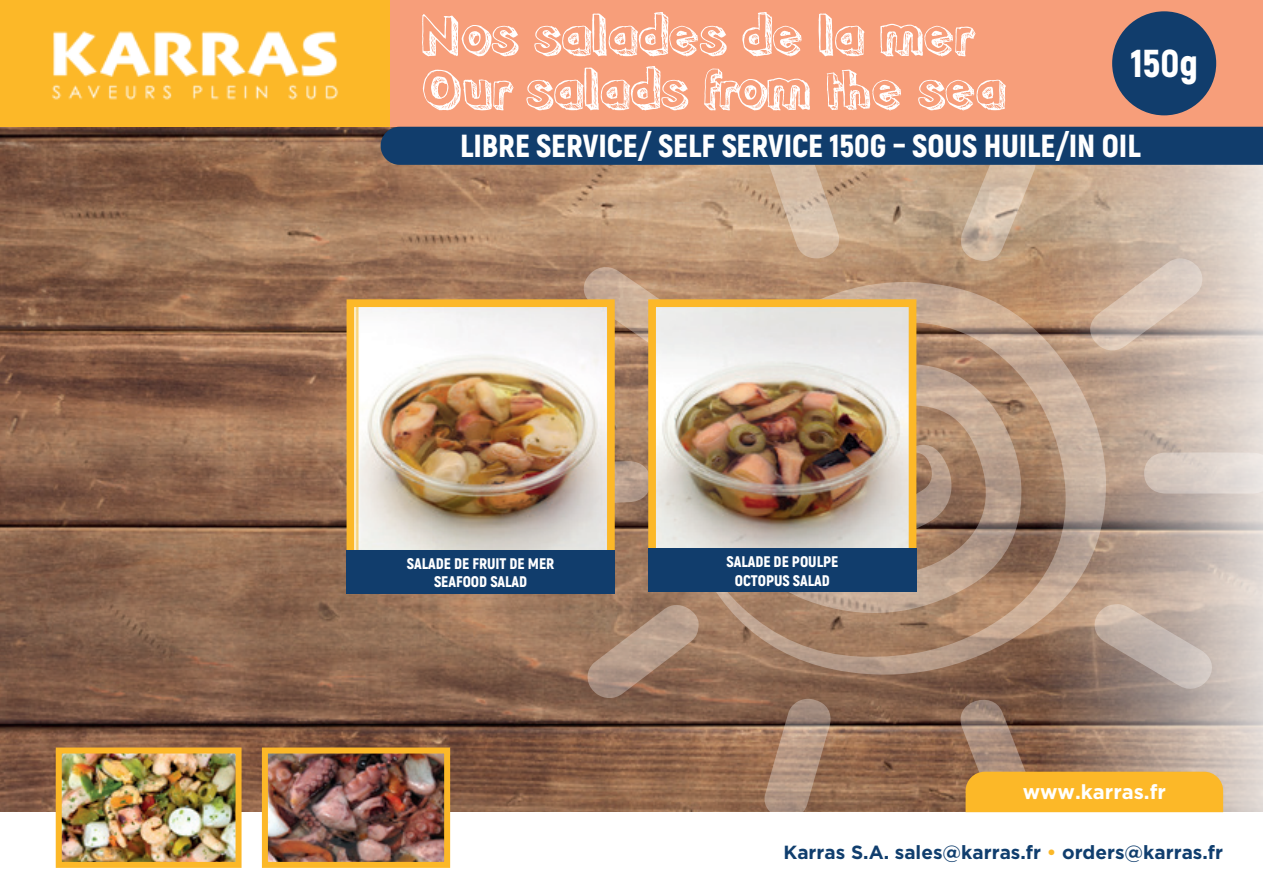
<style>
.page{position:relative;width:1263px;height:893px;background:#fff}
.page>*{position:absolute;margin:0;border:0;box-sizing:border-box;transform-origin:0 0}
.t1{font:54.9px/54px "Pointy";color:#fff}
.t2{font:900 38.85px "Akrobat";color:#fff}
.t3{font:900 31.95px "Akrobat";color:#fff}
.t4{font:700 20.25px "Gotham";color:#fff}
.t5{font:700 19.05px "Gotham";color:#103e6e}
.t6{font:900 15.45px/18.5px "Akrobat";color:#fff;text-align:center}
.s1{color:#fbb828}
</style>
<div class="page">
<img style="left:0;top:127px;width:1263px;height:685px">
<svg style="left:684px;top:362px;width:422px;height:317px;background:#ab8c76"></svg>
<svg style="left:1144px;top:452px;width:119px;height:42px;background:#dbd0c9"></svg>
<svg style="left:615px;top:461px;width:33px;height:44px"></svg>
<svg style="left:586px;top:604px;width:113px;height:96px;background:#a2836e"></svg>
<svg style="left:763px;top:697px;width:67px;height:115px;background:#a4836f"></svg>
<div style="left:217px;top:0;width:1046px;height:127px;background:#f79e7a"></div>
<svg style="left:958px;top:604px;width:265px;height:209px;background:#b2916a"></svg>
<img style="left:63px;top:754px;width:172px;height:107px">
<div style="left:56px;top:747px;width:186px;height:121px;border:6px solid #fcb828"></div>
<img style="left:269px;top:754px;width:174px;height:107px">
<div style="left:262px;top:747px;width:188px;height:121px;border:6px solid #fcb828"></div>
<div style="left:0;top:0;width:389px;height:127px;background:#fcb828"></div>
<img style="left:52px;top:31px;width:287px;height:69px">
<div style="left:1112px;top:11px;width:104px;height:104px;background:#113d6c;border-radius:50%"></div>
<img style="left:356px;top:308px;width:250px;height:242px">
<div style="left:347px;top:299px;width:268px;height:273px;border:8px solid #fcb828"></div>
<div style="left:347px;top:550px;width:268px;height:44px;background:#113d6c"></div>
<img style="left:657px;top:362px;width:250px;height:186px">
<div style="left:648px;top:299px;width:268px;height:273px;border:8px solid #fcb828"></div>
<div style="left:648px;top:548px;width:268px;height:44px;background:#113d6c"></div>
<svg style="left:381px;top:127px;width:882px;height:235px;background:#ab9a8d"></svg>
<h1 class="t1" style="left:422px;top:13px;width:586px">Nos salades de la mer<br>Our salads from the sea</h1>
<h3 class="t3" style="left:460px;top:125px;width:682px">LIBRE SERVICE/ SELF SERVICE 150G – SOUS HUILE/IN OIL</h3>
<h2 class="t2" style="left:1130px;top:39px;width:69px">150g</h2>
<p class="t6" style="left:407px;top:554px;width:149px">SALADE DE FRUIT DE MER<br>SEAFOOD SALAD</p>
<p class="t6" style="left:726px;top:553px;width:113px">SALADE DE POULPE<br>OCTOPUS SALAD</p>
<h3 class="t4" style="left:1023px;top:780px;width:145px">www.karras.fr</h3>
<p class="t5" style="left:783px;top:841px;width:441px">Karras S.A. sales@karras.fr <span class="s1">•</span> orders@karras.fr</p>
</div>
